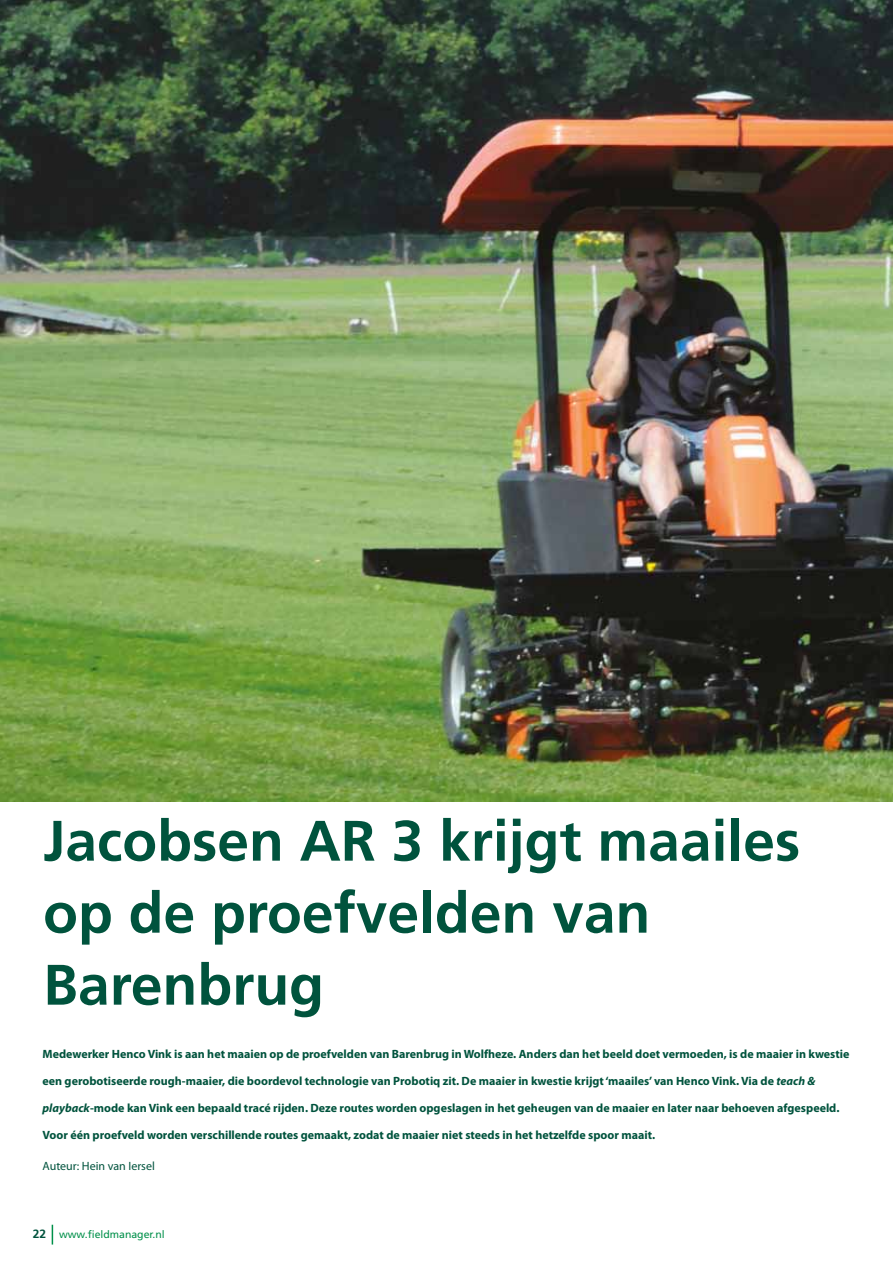
<style>
.page{position:relative;width:893px;height:1263px;background:#fff}
.page>*{position:absolute;margin:0;border:0;box-sizing:border-box;transform-origin:0 0}
.t1{font:700 57px/72px "Frutiger";color:#00533d}
.t2{font:700 12px "Myriad Pro";color:#00533d}
.t3{font:12px "Myriad Pro";color:#00533d}
.t4{font:10.5px "Frutiger";color:#00904a}
.s1{font-style:italic}
.s2{font-weight:700;font-size:12px;color:#00533d}
</style>
<div class="page">
<svg style="left:52px;top:1225px;width:1px;height:19px"></svg>
<img style="left:0;top:0;width:893px;height:802px">
<h1 class="t1" style="left:43px;top:804px;width:759px">Jacobsen AR 3 krijgt maailes op de proefvelden van<br>Barenbrug</h1>
<p class="t2" style="left:43px;top:1046px;width:808px">Medewerker Henco Vink is aan het maaien op de proefvelden van Barenbrug in Wolfheze. Anders dan het beeld doet vermoeden, is de maaier in kwestie</p>
<p class="t2" style="left:43px;top:1073px;width:774px">een gerobotiseerde rough-maaier, die boordevol technologie van Probotiq zit. De maaier in kwestie krijgt ‘maailes’ van Henco Vink. Via de <span class="s1">teach &amp;</span></p>
<p class="t2" style="left:43px;top:1100px;width:798px"><span class="s1">playback</span>-mode kan Vink een bepaald tracé rijden. Deze routes worden opgeslagen in het geheugen van de maaier en later naar behoeven afgespeeld.</p>
<p class="t2" style="left:43px;top:1127px;width:614px">Voor één proefveld worden verschillende routes gemaakt, zodat de maaier niet steeds in het hetzelfde spoor maait.</p>
<p class="t3" style="left:43px;top:1159px;width:114px">Auteur: Hein van Iersel</p>
<p class="t4" style="left:33px;top:1228px;width:133px"><span class="s2">22</span> www.fieldmanager.nl</p>
</div>
